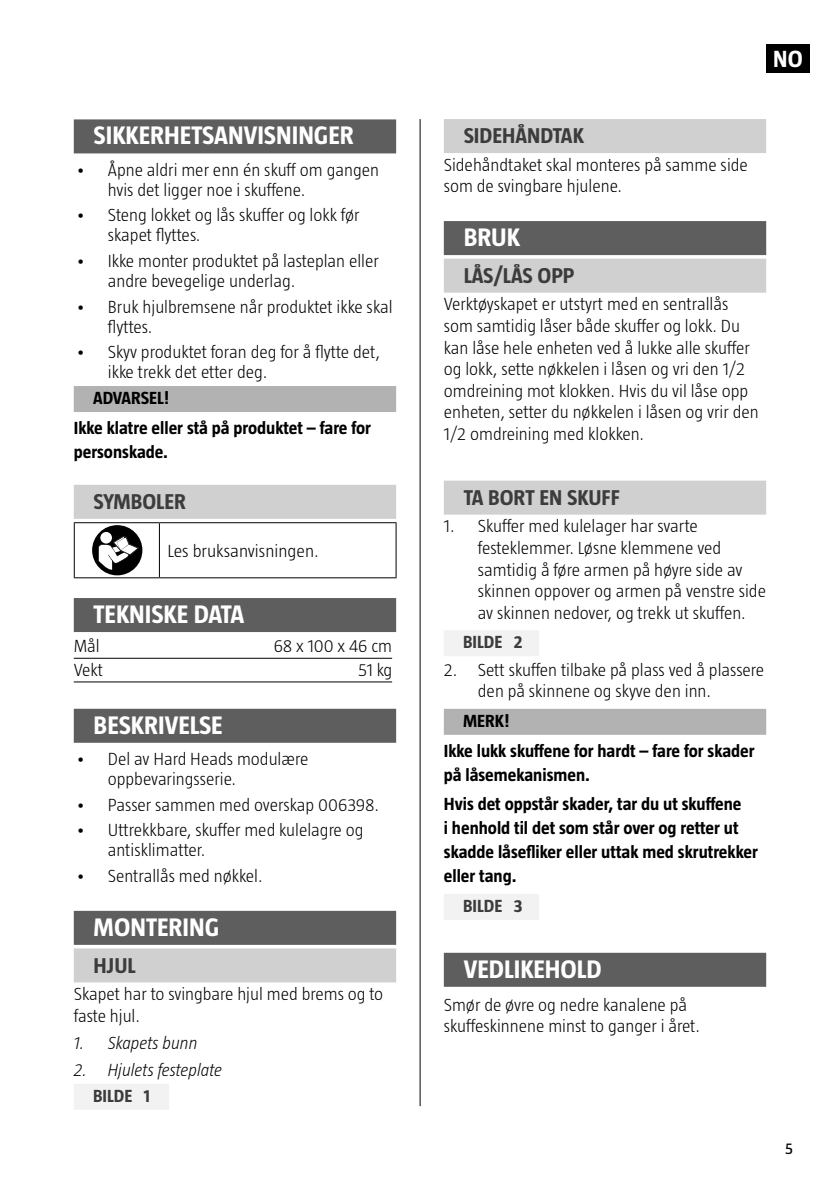
<style>
.page{position:relative;width:840px;height:1191px;background:#fff}
.page>*{position:absolute;margin:0;border:0;box-sizing:border-box;transform-origin:0 0}
.Rubrik{font:700 26px "Taz";color:#fff}
.t1{font:700 24px "Taz";color:#fff}
.Underrubrik{font:700 22px "Taz";color:#3c3c3c}
.Brödtext{font:300 18px/21.6px "Taz";color:#000}
.Brödtext__VARNING__O{font:700 18px/24px "Taz";color:#000}
.t2{font:italic 300 18px "Taz";color:#000}
.Enkel_tabell{font:300 18px "Taz";color:#000}
.t3{font:700 18px "Taz";color:#3c3c3c}
.VARNING__NO{font:700 18px "Taz";color:#000}
.OBS__NO{font:700 18px "Taz";color:#000}
.t4{font:16px "Taz";color:#000}
</style>
<div class="page">
<div style="left:765px;top:44px;width:43px;height:28px;background:#000"></div>
<hr style="left:419px;top:119px;width:1px;height:987px;background:#000">
<div style="left:443px;top:119px;width:322px;height:34px;background:#d0d0d0"></div>
<div style="left:443px;top:221px;width:322px;height:34px;background:#5e5e5e"></div>
<div style="left:443px;top:259px;width:322px;height:34px;background:#d0d0d0"></div>
<div style="left:443px;top:480px;width:322px;height:34px;background:#d0d0d0"></div>
<div style="left:443px;top:630px;width:96px;height:26px;background:#f2f2f2"></div>
<div style="left:443px;top:709px;width:322px;height:26px;background:#b2b2b2"></div>
<div style="left:443px;top:894px;width:96px;height:26px;background:#f2f2f2"></div>
<div style="left:443px;top:952px;width:322px;height:34px;background:#5e5e5e"></div>
<div style="left:74px;top:119px;width:322px;height:34px;background:#5e5e5e"></div>
<div style="left:74px;top:386px;width:322px;height:26px;background:#b2b2b2"></div>
<div style="left:74px;top:485px;width:322px;height:34px;background:#d0d0d0"></div>
<div style="left:74px;top:598px;width:322px;height:34px;background:#5e5e5e"></div>
<hr style="left:74px;top:658px;width:318px;height:1px;background:#000">
<hr style="left:74px;top:681px;width:318px;height:1px;background:#000">
<div style="left:74px;top:708px;width:322px;height:34px;background:#5e5e5e"></div>
<div style="left:74px;top:911px;width:322px;height:34px;background:#5e5e5e"></div>
<div style="left:74px;top:948px;width:322px;height:34px;background:#d0d0d0"></div>
<div style="left:74px;top:1083px;width:95px;height:26px;background:#f2f2f2"></div>
<hr style="left:74px;top:522px;width:85px;height:1px;background:#000">
<hr style="left:74px;top:523px;width:1px;height:54px;background:#000">
<hr style="left:159px;top:522px;width:237px;height:1px;background:#000">
<hr style="left:159px;top:523px;width:1px;height:54px;background:#000">
<hr style="left:395px;top:523px;width:1px;height:54px;background:#000">
<hr style="left:74px;top:577px;width:85px;height:1px;background:#000">
<hr style="left:159px;top:577px;width:237px;height:1px;background:#000">
<div style="left:92px;top:525px;width:50px;height:50px;background:#000;border-radius:50%"></div>
<div style="left:100px;top:532px;width:12px;height:11px;background:#fff;border-radius:50%"></div>
<svg style="left:98px;top:536px;width:41px;height:34px"></svg>
<p class="Rubrik" style="left:94px;top:121px;width:261px">SIKKERHETSANVISNINGER</p>
<p class="Brödtext" style="left:108px;top:159px;width:272px;line-height:20px;text-indent:-32px">• Åpne aldri mer enn én skuff om gangen hvis det ligger noe i skuffene.</p>
<p class="Brödtext" style="left:108px;top:205px;width:253px;line-height:20px;text-indent:-32px">• Steng lokket og lås skuffer og lokk før skapet flyttes.</p>
<p class="Brödtext" style="left:108px;top:251px;width:272px;line-height:20px;text-indent:-32px">• Ikke monter produktet på lasteplan eller andre bevegelige underlag.</p>
<p class="Brödtext" style="left:108px;top:296px;width:286px;line-height:20px;text-indent:-32px">• Bruk hjulbremsene når produktet ikke skal flyttes.</p>
<p class="Brödtext" style="left:108px;top:342px;width:274px;line-height:20px;text-indent:-32px">• Skyv produktet foran deg for å flytte det, ikke trekk det etter deg.</p>
<p class="VARNING__NO" style="left:93px;top:388px;width:78px">ADVARSEL!</p>
<p class="Brödtext__VARNING__O" style="left:74px;top:415px;width:298px">Ikke klatre eller stå på produktet – fare for personskade.</p>
<p class="Underrubrik" style="left:94px;top:489px;width:94px">SYMBOLER</p>
<p class="Brödtext" style="left:167px;top:540px;width:153px">Les bruksanvisningen.</p>
<p class="Rubrik" style="left:94px;top:599px;width:152px">TEKNISKE DATA</p>
<p class="Enkel_tabell" style="left:74px;top:636px;width:27px">Mål</p>
<p class="Enkel_tabell" style="left:274px;top:636px;width:120px">68 x 100 x 46 cm</p>
<p class="Enkel_tabell" style="left:74px;top:660px;width:31px">Vekt</p>
<p class="Enkel_tabell" style="left:358px;top:660px;width:36px">51 kg</p>
<p class="Rubrik" style="left:94px;top:710px;width:130px">BESKRIVELSE</p>
<p class="Brödtext" style="left:108px;top:748px;width:202px;line-height:20px;text-indent:-32px">• Del av Hard Heads modulære oppbevaringsserie.</p>
<p class="Brödtext" style="left:76px;top:793px;width:304px">• Passer sammen med overskap 006398.</p>
<p class="Brödtext" style="left:108px;top:820px;width:257px;line-height:20px;text-indent:-32px">• Uttrekkbare, skuffer med kulelagre og antisklimatter.</p>
<p class="Brödtext" style="left:76px;top:865px;width:188px">• Sentrallås med nøkkel.</p>
<p class="Rubrik" style="left:94px;top:912px;width:127px">MONTERING</p>
<p class="Underrubrik" style="left:94px;top:953px;width:44px">HJUL</p>
<p class="Brödtext" style="left:74px;top:983px;width:311px">Skapet har to svingbare hjul med brems og to faste hjul.</p>
<p class="t2" style="left:74px;top:1032px;width:125px">1. Skapets bunn</p>
<p class="t2" style="left:74px;top:1060px;width:150px">2. Hjulets festeplate</p>
<p class="t3" style="left:93px;top:1085px;width:59px">BILDE 1</p>
<h2 class="t1" style="left:772px;top:45px;width:31px">NO</h2>
<p class="Underrubrik" style="left:463px;top:124px;width:121px">SIDEHÅNDTAK</p>
<p class="Brödtext" style="left:443px;top:154px;width:305px">Sidehåndtaket skal monteres på samme side som de svingbare hjulene.</p>
<p class="Rubrik" style="left:463px;top:223px;width:58px">BRUK</p>
<p class="Underrubrik" style="left:463px;top:263px;width:112px">LÅS/LÅS OPP</p>
<p class="Brödtext" style="left:443px;top:293px;width:316px">Verktøyskapet er utstyrt med en sentrallås som samtidig låser både skuffer og lokk. Du kan låse hele enheten ved å lukke alle skuffer og lokk, sette nøkkelen i låsen og vri den 1/2 omdreining mot klokken. Hvis du vil låse opp enheten, setter du nøkkelen i låsen og vrir den 1/2 omdreining med klokken.</p>
<p class="Underrubrik" style="left:463px;top:485px;width:157px">TA BORT EN SKUFF</p>
<p class="Brödtext" style="left:477px;top:515px;width:289px;text-indent:-34px">1. Skuffer med kulelager har svarte festeklemmer. Løsne klemmene ved samtidig å føre armen på høyre side av skinnen oppover og armen på venstre side av skinnen nedover, og trekk ut skuffen.</p>
<p class="t3" style="left:463px;top:632px;width:61px">BILDE 2</p>
<p class="Brödtext" style="left:477px;top:658px;width:288px;text-indent:-34px">2. Sett skuffen tilbake på plass ved å plassere den på skinnene og skyve den inn.</p>
<p class="OBS__NO" style="left:463px;top:711px;width:48px">MERK!</p>
<p class="Brödtext__VARNING__O" style="left:443px;top:738px;width:312px">Ikke lukk skuffene for hardt – fare for skader på låsemekanismen.</p>
<p class="Brödtext__VARNING__O" style="left:443px;top:792px;width:315px">Hvis det oppstår skader, tar du ut skuffene<br>i henhold til det som står over og retter ut skadde låsefliker eller uttak med skrutrekker eller tang.</p>
<p class="t3" style="left:463px;top:896px;width:61px">BILDE 3</p>
<p class="Rubrik" style="left:463px;top:954px;width:140px">VEDLIKEHOLD</p>
<p class="Brödtext" style="left:443px;top:993px;width:258px">Smør de øvre og nedre kanalene på skuffeskinnene minst to ganger i året.</p>
<p class="t4" style="left:784px;top:1139px;width:9px">5</p>
</div>
